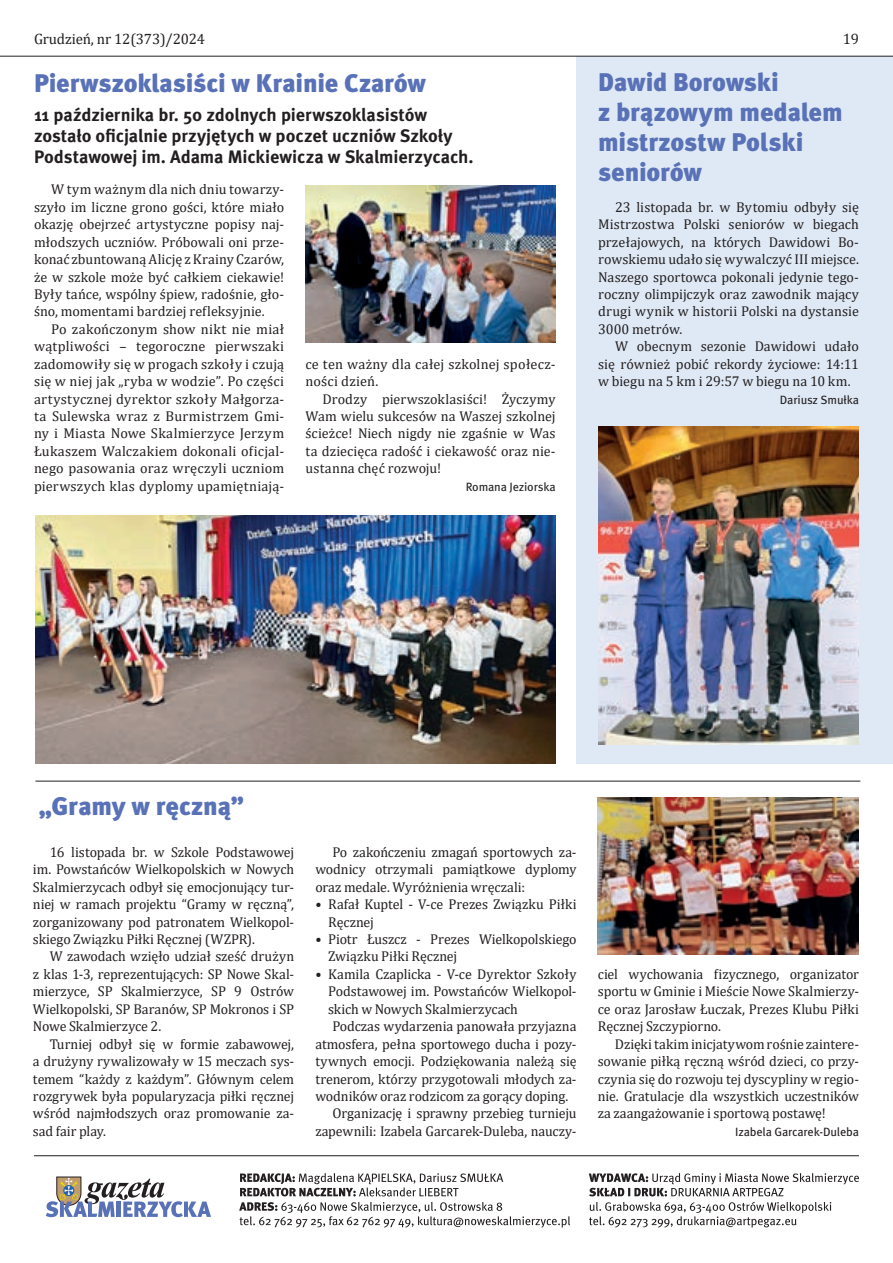
<style>
.page{position:relative;width:893px;height:1263px;background:#fff}
.page>*{position:absolute;margin:0;border:0;box-sizing:border-box;transform-origin:0 0}
.t1{font:900 25.5px/30px "Meta Pro";letter-spacing:-.01em;color:#5971b7}
.t2{font:700 18px/21px "Meta Pro";letter-spacing:-.005em;color:#231f20}
.t3{font:15px "Cambria";letter-spacing:-.01em;color:#231f20}
.t4{font:14.25px/17.4px "Cambria";color:#231f20;text-align:justify}
.t5{font:12px "Meta Pro";letter-spacing:-.01em;color:#231f20}
</style>
<div class="page">
<svg style="left:46px;top:1177px;width:165px;height:40px"></svg>
<hr style="left:34px;top:1155px;width:825px;height:1px;background:#231f20">
<svg style="left:239px;top:1202px;width:331px;height:25px"></svg>
<svg style="left:240px;top:1173px;width:263px;height:23px"></svg>
<svg style="left:589px;top:1202px;width:242px;height:25px"></svg>
<svg style="left:589px;top:1173px;width:270px;height:23px"></svg>
<div style="left:577px;top:56px;width:316px;height:707px;background:#dfe9f5"></div>
<hr style="left:0;top:56px;width:893px;height:1px;background:#231f20">
<img style="left:35px;top:515px;width:521px;height:248px">
<img style="left:305px;top:185px;width:251px;height:158px">
<img style="left:598px;top:427px;width:261px;height:317px">
<img style="left:598px;top:797px;width:261px;height:158px">
<hr style="left:35px;top:781px;width:825px;height:1px;background:#231f20">
<p class="t3" style="left:34px;top:30px;width:173px">Grudzień, nr 12(373)/2024</p>
<p class="t3" style="left:843px;top:30px;width:18px">19</p>
<h1 class="t1" style="left:34px;top:68px;width:394px">Pierwszoklasiści w Krainie Czarów</h1>
<p class="t2" style="left:34px;top:103px;width:441px">11 października br. 50 zdolnych pierwszoklasistów zostało oficjalnie przyjętych w poczet uczniów Szkoły<br>Podstawowej im. Adama Mickiewicza w Skalmierzycach.</p>
<p class="t4" style="left:34px;top:181px;width:252px;text-indent:17px">W tym ważnym dla nich dniu towarzy&shy;szyło im liczne grono gości, które miało okazję obejrzeć artystyczne popisy naj&shy;młodszych uczniów. Próbowali oni prze&shy;konać zbuntowaną Alicję zKrainy Czarów, że w szkole może być całkiem ciekawie!<br>Były tańce, wspólny śpiew, radośnie, gło&shy;śno, momentami bardziej refleksyjnie.</p>
<p class="t4" style="left:34px;top:320px;width:252px;text-indent:17px">Po zakończonym show nikt nie miał wątpliwości – tegoroczne pierwszaki zadomowiły się w progach szkoły i czują się w niej jak „ryba w wodzie”. Po części artystycznej dyrektor szkoły Małgorza&shy;ta Sulewska wraz z Burmistrzem Gmi&shy;ny i Miasta Nowe Skalmierzyce Jerzym Łukaszem Walczakiem dokonali oficjal&shy;nego pasowania oraz wręczyli uczniom pierwszych klas dyplomy upamiętniają-</p>
<h1 class="t1" style="left:598px;top:68px;width:246px">Dawid Borowski<br>z brązowym medalem mistrzostw Polski seniorów</h1>
<p class="t4" style="left:598px;top:198px;width:262px;text-indent:17px">23 listopada br. w Bytomiu odbyły się Mistrzostwa Polski seniorów w biegach przełajowych, na których Dawidowi Bo&shy;rowskiemu udało się wywalczyć III miejsce.<br>Naszego sportowca pokonali jedynie tego&shy;roczny olimpijczyk oraz zawodnik mający drugi wynik w historii Polski na dystansie 3000 metrów.</p>
<p class="t4" style="left:598px;top:338px;width:262px;text-indent:17px">W obecnym sezonie Dawidowi udało się również pobić rekordy życiowe: 14:11 w biegu na 5 km i 29:57 w biegu na 10 km.</p>
<p class="t5" style="left:780px;top:392px;width:81px">Dariusz Smułka</p>
<p class="t4" style="left:305px;top:355px;width:252px">ce ten ważny dla całej szkolnej społecz&shy;ności dzień.</p>
<p class="t4" style="left:305px;top:390px;width:252px;text-indent:17px">Drodzy pierwszoklasiści! Życzymy Wam wielu sukcesów na Waszej szkolnej ścieżce! Niech nigdy nie zgaśnie w Was ta dziecięca radość i ciekawość oraz nie&shy;ustanna chęć rozwoju!</p>
<p class="t5" style="left:466px;top:479px;width:91px">Romana Jeziorska</p>
<h1 class="t1" style="left:39px;top:792px;width:207px">„Gramy w ręczną”</h1>
<p class="t4" style="left:33px;top:843px;width:263px;text-indent:17px">16 listopada br. w Szkole Podstawowej im. Powstańców Wielkopolskich w Nowych Skalmierzycach odbył się emocjonujący tur&shy;niej w ramach projektu “Gramy w ręczną”, zorganizowany pod patronatem Wielkopol&shy;skiego Związku Piłki Ręcznej (WZPR).</p>
<p class="t4" style="left:33px;top:948px;width:263px;text-indent:17px">W zawodach wzięło udział sześć drużyn z klas 1-3, reprezentujących: SP Nowe Skal&shy;mierzyce, SP Skalmierzyce, SP 9 Ostrów Wielkopolski, SP Baranów, SP Mokronos i SP Nowe Skalmierzyce 2.</p>
<p class="t4" style="left:33px;top:1035px;width:263px;text-indent:17px">Turniej odbył się w formie zabawowej, a drużyny rywalizowały w 15 meczach sys&shy;temem “każdy z każdym”. Głównym celem rozgrywek była popularyzacja piłki ręcznej wśród najmłodszych oraz promowanie za&shy;sad fair play.</p>
<p class="t4" style="left:315px;top:843px;width:263px;text-indent:17px">Po zakończeniu zmagań sportowych za&shy;wodnicy otrzymali pamiątkowe dyplomy oraz medale. Wyróżnienia wręczali:</p>
<p class="t4" style="left:328px;top:895px;width:250px;text-indent:-13px">• Rafał Kuptel - V-ce Prezes Związku Piłki<br>Ręcznej</p>
<p class="t4" style="left:328px;top:930px;width:250px;text-indent:-13px">• Piotr Łuszcz - Prezes Wielkopolskiego<br>Związku Piłki Ręcznej</p>
<p class="t4" style="left:315px;top:965px;width:263px">• Kamila Czaplicka - V-ce Dyrektor Szkoły</p>
<p class="t4" style="left:328px;top:983px;width:250px">Podstawowej im. Powstańców Wielkopol-</p>
<p class="t4" style="left:328px;top:1000px;width:191px">skich w Nowych Skalmierzycach</p>
<p class="t4" style="left:332px;top:1017px;width:246px">Podczas wydarzenia panowała przyjazna</p>
<p class="t4" style="left:315px;top:1035px;width:263px">atmosfera, pełna sportowego ducha i pozy-</p>
<p class="t4" style="left:315px;top:1052px;width:263px">tywnych emocji. Podziękowania należą się</p>
<p class="t4" style="left:315px;top:1070px;width:263px">trenerom, którzy przygotowali młodych za-</p>
<p class="t4" style="left:315px;top:1087px;width:255px">wodników oraz rodzicom za gorący doping.</p>
<p class="t4" style="left:332px;top:1105px;width:246px">Organizację i sprawny przebieg turnieju</p>
<p class="t4" style="left:315px;top:1122px;width:263px">zapewnili: Izabela Garcarek-Duleba, nauczy-</p>
<p class="t4" style="left:598px;top:965px;width:263px">ciel wychowania fizycznego, organizator sportu w Gminie i Mieście Nowe Skalmierzy&shy;ce oraz Jarosław Łuczak, Prezes Klubu Piłki Ręcznej Szczypiorno.</p>
<p class="t4" style="left:598px;top:1035px;width:263px;text-indent:17px">Dzięki takim inicjatywom rośnie zaintere&shy;sowanie piłką ręczną wśród dzieci, co przy&shy;czynia się do rozwoju tej dyscypliny w regio&shy;nie. Gratulacje dla wszystkich uczestników za zaangażowanie i sportową postawę!</p>
<p class="t5" style="left:735px;top:1124px;width:125px">Izabela Garcarek-Duleba</p>
</div>
